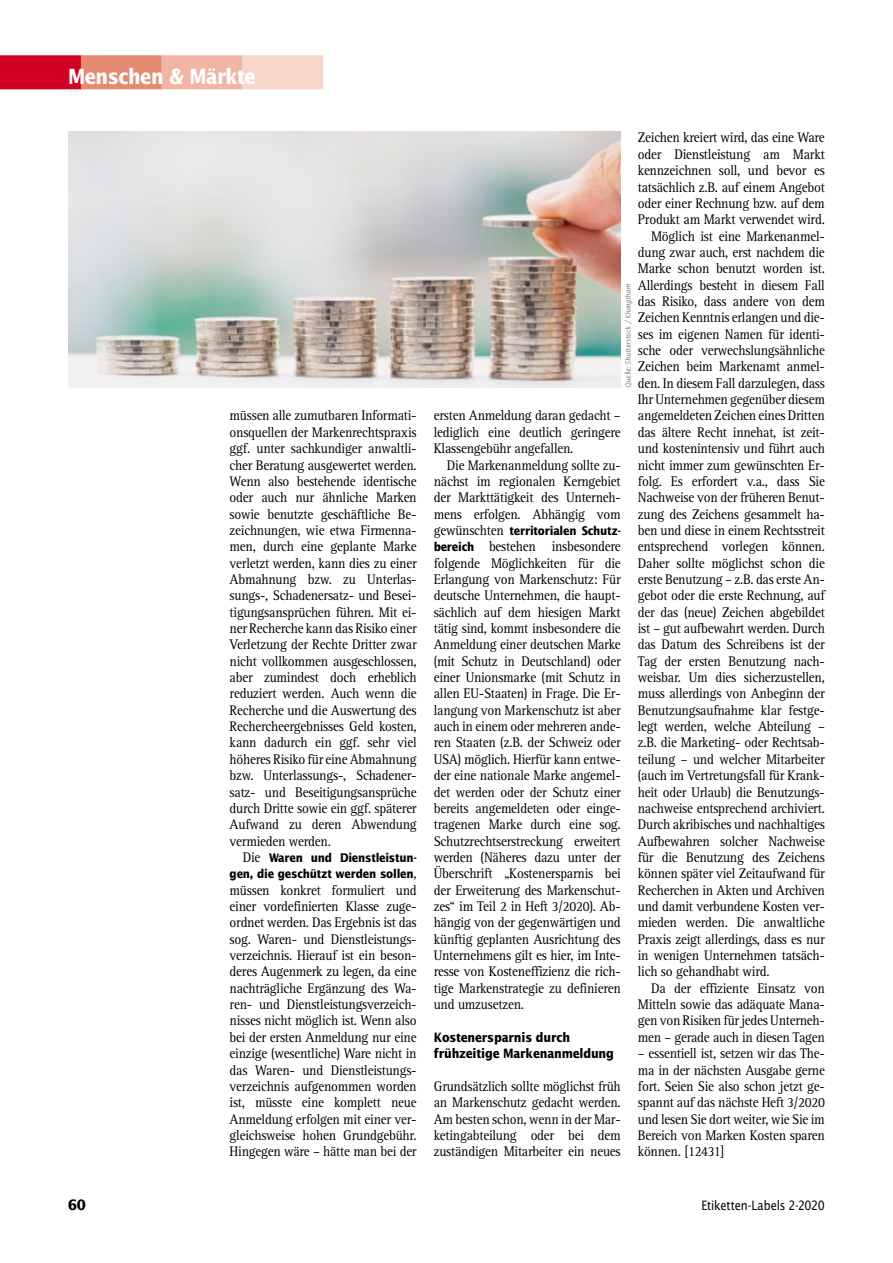
<style>
.page{position:relative;width:893px;height:1263px;background:#fff}
.page>*{position:absolute;margin:0;border:0;box-sizing:border-box;transform-origin:0 0}
._00_Rubrik{font:700 21px "Lucida Sans Std";letter-spacing:-.03em;color:#fff;scale:.87 1}
._04_Lauf_Einzug{font:14.4px/16.4px "Rotis Serif Std";letter-spacing:-.02em;color:#000;text-align:justify;scale:.92 1}
._04_Lauf{font:14.4px/16.4px "Rotis Serif Std";letter-spacing:-.02em;color:#000;text-align:justify;scale:.92 1}
.t1{font:700 14.4px "Lucida Sans Std";color:#000;scale:.92 1}
._05_Zwiti{font:700 12.9px/16.4px "Lucida Sans Std";letter-spacing:-.015em;color:#000;scale:.87 1}
.t2{font:12.9px "Lucida Sans Std";letter-spacing:-.02em;color:#000;scale:.87 1}
._04_Lauf_Einzug-2{font:700 12px/16.4px "Lucida Sans Std";letter-spacing:-.02em;color:#000;text-align:right;scale:.87 1}
._00_Credit{font:italic 7.5px "Lucida Sans Std";letter-spacing:-.015em;color:#86888a;scale:.87 1}
.s1{font-family:"Rotis Serif Std";font-weight:400;font-size:14.4px}
.s2{font-family:"Lucida Sans Std";font-weight:700;font-size:12px}
</style>
<div class="page">
<div style="left:0;top:55px;width:81px;height:34px;background:#d20024"></div>
<div style="left:242px;top:55px;width:81px;height:34px;background:#f7d6c9;border:2px solid #f7d6c9"></div>
<div style="left:162px;top:55px;width:80px;height:34px;background:#f0b6a3;border:2px solid #f0b6a3"></div>
<div style="left:81px;top:55px;width:81px;height:34px;background:#e68971;border:2px solid #e68971"></div>
<img style="left:68px;top:132px;width:553px;height:256px">
<p class="_00_Rubrik" style="left:68px;top:65px;width:217px">Menschen &amp; Märkte</p>
<p class="_04_Lauf" style="left:230px;top:408px;width:205px">müssen alle zumutbaren Informati&shy;onsquellen der Markenrechtspraxis ggf. unter sachkundiger anwaltli&shy;cher Beratung ausgewertet werden.<br>Wenn also bestehende identische oder auch nur ähnliche Marken sowie benutzte geschäftliche Be&shy;zeichnungen, wie etwa Firmenna&shy;men, durch eine geplante Marke verletzt werden, kann dies zu einer Abmahnung bzw. zu Unterlas&shy;sungs-, Schadenersatz- und Besei&shy;tigungsansprüchen führen. Mit ei&shy;ner Recherche kann das Risiko einer Verletzung der Rechte Dritter zwar nicht vollkommen ausgeschlossen, aber zumindest doch erheblich reduziert werden. Auch wenn die Recherche und die Auswertung des Rechercheergebnisses Geld kosten, kann dadurch ein ggf. sehr viel höheres Risiko für eine Abmahnung bzw. Unterlassungs-, Schadener&shy;satz- und Beseitigungsansprüche durch Dritte sowie ein ggf. späterer Aufwand zu deren Abwendung vermieden werden.</p>
<p class="_04_Lauf_Einzug-2" style="left:230px;top:850px;width:217px"><span class="s1">Die</span> Waren und Dienstleistun&shy;gen, die geschützt werden sollen<span class="s1">,</span></p>
<p class="_04_Lauf_Einzug" style="left:230px;top:882px;width:205px">müssen konkret formuliert und einer vordefinierten Klasse zuge&shy;ordnet werden. Das Ergebnis ist das sog. Waren- und Dienstleistungs&shy;verzeichnis. Hierauf ist ein beson&shy;deres Augenmerk zu legen, da eine nachträgliche Ergänzung des Wa&shy;ren- und Dienstleistungsverzeich&shy;nisses nicht möglich ist. Wenn also bei der ersten Anmeldung nur eine einzige (wesentliche) Ware nicht in das Waren- und Dienstleistungs&shy;verzeichnis aufgenommen worden ist, müsste eine komplett neue Anmeldung erfolgen mit einer ver&shy;gleichsweise hohen Grundgebühr.<br>Hingegen wäre – hätte man bei der</p>
<p class="_04_Lauf" style="left:638px;top:130px;width:205px">Zeichen kreiert wird, das eine Ware oder Dienstleistung am Markt kennzeichnen soll, und bevor es tatsächlich z.B. auf einem Angebot oder einer Rechnung bzw. auf dem Produkt am Markt verwendet wird.</p>
<p class="_04_Lauf_Einzug" style="left:638px;top:228px;width:205px;text-indent:13px">Möglich ist eine Markenanmel&shy;dung zwar auch, erst nachdem die Marke schon benutzt worden ist.<br>Allerdings besteht in diesem Fall das Risiko, dass andere von dem Zeichen Kenntnis erlangen und die&shy;ses im eigenen Namen für identi&shy;sche oder verwechslungsähnliche Zeichen beim Markenamt anmel&shy;den. In diesem Fall darzulegen, dass Ihr Unternehmen gegenüber diesem angemeldeten Zeichen eines Dritten das ältere Recht innehat, ist zeit&shy;und kostenintensiv und führt auch nicht immer zum gewünschten Er&shy;folg. Es erfordert v.a., dass Sie Nachweise von der früheren Benut&shy;zung des Zeichens gesammelt ha&shy;ben und diese in einem Rechtsstreit entsprechend vorlegen können.<br>Daher sollte möglichst schon die erste Benutzung – z.B. das erste An&shy;gebot oder die erste Rechnung, auf der das (neue) Zeichen abgebildet ist – gut aufbewahrt werden. Durch das Datum des Schreibens ist der Tag der ersten Benutzung nach&shy;weisbar. Um dies sicherzustellen, muss allerdings von Anbeginn der Benutzungsaufnahme klar festge&shy;legt werden, welche Abteilung – z.B. die Marketing- oder Rechtsab&shy;teilung – und welcher Mitarbeiter (auch im Vertretungsfall für Krank&shy;heit oder Urlaub) die Benutzungs&shy;nachweise entsprechend archiviert.<br>Durch akribisches und nachhaltiges Aufbewahren solcher Nachweise für die Benutzung des Zeichens können später viel Zeitaufwand für Recherchen in Akten und Archiven und damit verbundene Kosten ver&shy;mieden werden. Die anwaltliche Praxis zeigt allerdings, dass es nur in wenigen Unternehmen tatsäch&shy;lich so gehandhabt wird.</p>
<p class="_04_Lauf_Einzug" style="left:638px;top:980px;width:205px;text-indent:13px">Da der effiziente Einsatz von Mitteln sowie das adäquate Mana&shy;gen von Risiken für jedes Unterneh&shy;men – gerade auch in diesen Tagen</p>
<p class="_04_Lauf_Einzug" style="left:638px;top:1045px;width:205px">– essentiell ist, setzen wir das The&shy;ma in der nächsten Ausgabe gerne fort. Seien Sie also schon jetzt ge&shy;spannt auf das nächste Heft 3/2020 und lesen Sie dort weiter, wie Sie im Bereich von Marken Kosten sparen können. [12431]</p>
<p class="_00_Credit" style="left:624px;top:388px;width:121px;rotate:-90deg">Quelle: Shutterstock / Khongtham</p>
<p class="_04_Lauf_Einzug" style="left:434px;top:408px;width:205px">ersten Anmeldung daran gedacht – lediglich eine deutlich geringere Klassengebühr angefallen.</p>
<p class="_04_Lauf_Einzug" style="left:434px;top:457px;width:205px;text-indent:13px">Die Markenanmeldung sollte zu&shy;nächst im regionalen Kerngebiet der Markttätigkeit des Unterneh&shy;mens erfolgen. Abhängig vom</p>
<p class="_04_Lauf_Einzug-2" style="left:434px;top:523px;width:217px"><span class="s1">gewünschten</span> territorialen Schutz-</p>
<p class="_04_Lauf_Einzug" style="left:434px;top:538px;width:205px"><span class="s2">bereich</span> bestehen insbesondere folgende Möglichkeiten für die Erlangung von Markenschutz: Für deutsche Unternehmen, die haupt&shy;sächlich auf dem hiesigen Markt tätig sind, kommt insbesondere die Anmeldung einer deutschen Marke (mit Schutz in Deutschland) oder einer Unionsmarke (mit Schutz in allen EU-Staaten) in Frage. Die Er&shy;langung von Markenschutz ist aber auch in einem oder mehreren ande&shy;ren Staaten (z.B. der Schweiz oder USA) möglich. Hierfür kann entwe&shy;der eine nationale Marke angemel&shy;det werden oder der Schutz einer bereits angemeldeten oder einge&shy;tragenen Marke durch eine sog.<br>Schutzrechtserstreckung erweitert werden (Näheres dazu unter der Überschrift „Kostenersparnis bei der Erweiterung des Markenschut&shy;zes“ im Teil 2 in Heft 3/2020). Ab&shy;hängig von der gegenwärtigen und künftig geplanten Ausrichtung des Unternehmens gilt es hier, im Inte&shy;resse von Kosteneffizienz die rich&shy;tige Markenstrategie zu definieren und umzusetzen.</p>
<p class="_05_Zwiti" style="left:434px;top:1029px;width:209px">Kostenersparnis durch frühzeitige Markenanmeldung</p>
<p class="_04_Lauf" style="left:434px;top:1078px;width:205px">Grundsätzlich sollte möglichst früh an Markenschutz gedacht werden.<br>Am besten schon, wenn in der Mar&shy;ketingabteilung oder bei dem zuständigen Mitarbeiter ein neues</p>
<p class="t1" style="left:68px;top:1197px;width:21px">60</p>
<p class="t2" style="left:701px;top:1198px;width:143px">Etiketten-Labels 2-2020</p>
</div>
